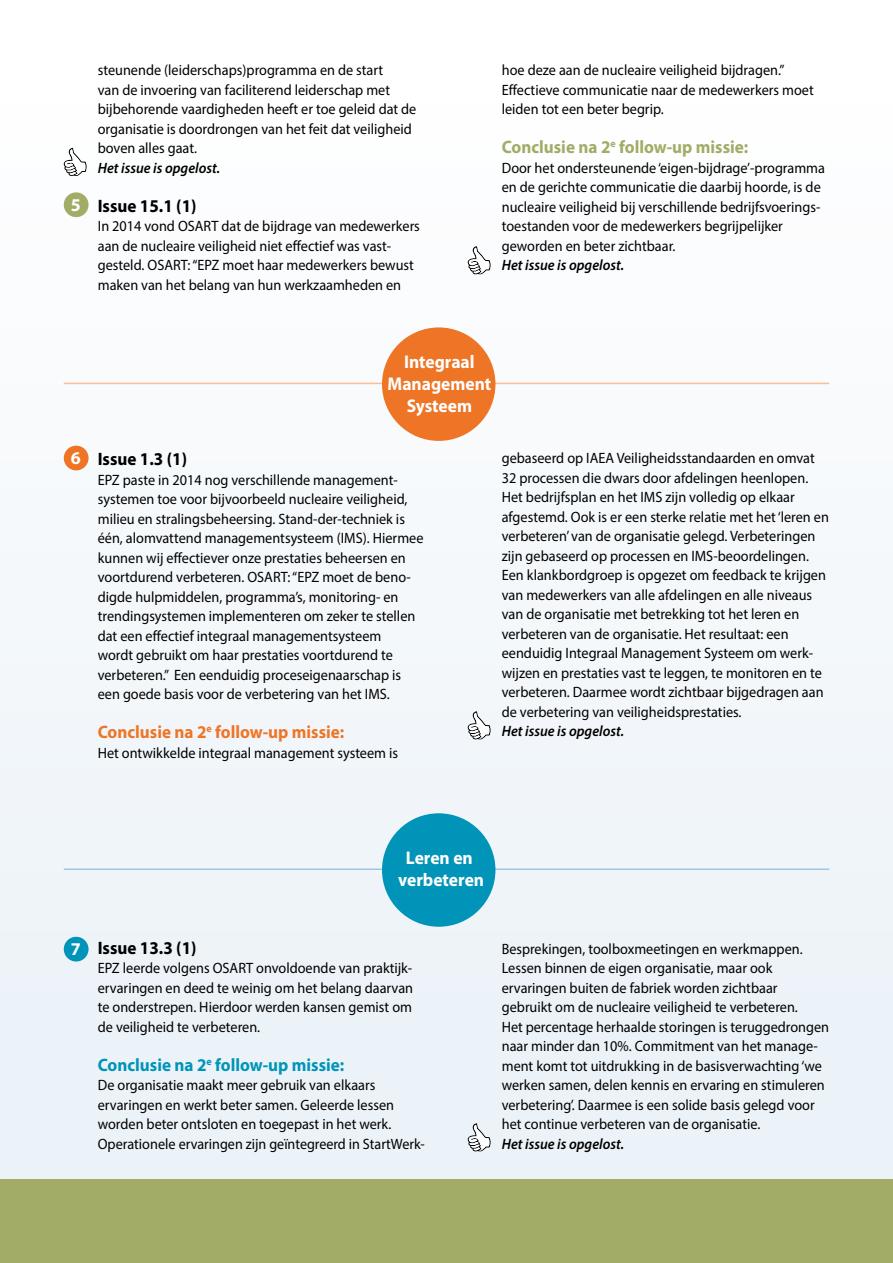
<style>
.page{position:relative;width:893px;height:1263px;background:#fff}
.page>*{position:absolute;margin:0;border:0;box-sizing:border-box;transform-origin:0 0}
.t1{font:700 18.45px/22px "Myriad Pro";color:#fff;text-align:center;scale:.95 1}
.t2{font:700 18px "Myriad Pro";color:#000;scale:.95 1}
.t3{font:700 18px "Myriad Pro";color:#ee7526;scale:.95 1}
.t4{font:700 18px "Myriad Pro";color:#0094b9;scale:.95 1}
.t5{font:700 18px "Myriad Pro";color:#a2ac66;scale:.95 1}
.t6{font:700 18px "Myriad Pro";color:#fff}
.t7{font:15px/19.5px "Myriad Pro";color:#000;scale:.95 1}
.t8{font:15px/19.5px "Myriad Pro";color:#000;scale:.94 1}
.t9{font:italic 600 15px "Myriad Pro";color:#000;scale:.95 1}
</style>
<div class="page">
<div style="left:0;top:56px;width:893px;height:1207px;background:#f4f8fb"></div>
<div style="left:0;top:1179px;width:893px;height:84px;background:#a2ac66"></div>
<hr style="left:64px;top:383px;width:765px;height:1px;background:#f9be92">
<div style="left:382px;top:327px;width:113px;height:114px;background:#ee7526;border-radius:50%"></div>
<div style="left:64px;top:446px;width:25px;height:24px;background:#ee7526;border-radius:50%"></div>
<hr style="left:64px;top:868px;width:765px;height:2px;background:#a3c7dc">
<div style="left:382px;top:813px;width:113px;height:114px;background:#0094b9;border-radius:50%"></div>
<div style="left:64px;top:937px;width:25px;height:24px;background:#0094b9;border-radius:50%"></div>
<svg style="left:468px;top:246px;width:23px;height:28px"></svg>
<svg style="left:468px;top:711px;width:23px;height:28px"></svg>
<svg style="left:468px;top:1123px;width:23px;height:28px"></svg>
<div style="left:64px;top:192px;width:25px;height:25px;background:#a2ac66;border-radius:50%"></div>
<svg style="left:64px;top:148px;width:23px;height:28px"></svg>
<p class="t6" style="left:71px;top:193px;width:11px">5</p>
<p class="t7" style="left:98px;top:60px;width:337px">steunende (leiderschaps)programma en de start<br>van de invoering van faciliterend leiderschap met bijbehorende vaardigheden heeft er toe geleid dat de organisatie is doordrongen van het feit dat veiligheid boven alles gaat.</p>
<p class="t9" style="left:98px;top:158px;width:130px">Het issue is opgelost.</p>
<p class="t2" style="left:98px;top:194px;width:105px">Issue 15.1 (1)</p>
<p class="t7" style="left:98px;top:216px;width:341px">In 2014 vond OSART dat de bijdrage van medewerkers aan de nucleaire veiligheid niet effectief was vast&shy;gesteld. OSART: “EPZ moet haar medewerkers bewust maken van het belang van hun werkzaamheden en</p>
<p class="t7" style="left:502px;top:60px;width:330px">hoe deze aan de nucleaire veiligheid bijdragen.”<br>Effectieve communicatie naar de medewerkers moet leiden tot een beter begrip.</p>
<p class="t5" style="left:502px;top:135px;width:261px">Conclusie na 2<sup>e</sup> follow-up missie:</p>
<p class="t7" style="left:502px;top:158px;width:342px">Door het ondersteunende ‘eigen-bijdrage’-programma en de gerichte communicatie die daarbij hoorde, is de nucleaire veiligheid bij verschillende bedrijfsvoerings&shy;toestanden voor de medewerkers begrijpelijker geworden en beter zichtbaar.</p>
<p class="t9" style="left:502px;top:255px;width:130px">Het issue is opgelost.</p>
<p class="t6" style="left:71px;top:447px;width:11px">6</p>
<p class="t1" style="left:388px;top:350px;width:111px">Integraal<br>Management<br>Systeem</p>
<p class="t2" style="left:98px;top:447px;width:95px">Issue 1.3 (1)</p>
<p class="t7" style="left:98px;top:470px;width:344px">EPZ paste in 2014 nog verschillende management&shy;systemen toe voor bijvoorbeeld nucleaire veiligheid, milieu en stralingsbeheersing. Stand-der-techniek is één, alomvattend managementsysteem (IMS). Hiermee kunnen wij effectiever onze prestaties beheersen en voortdurend verbeteren. OSART: “EPZ moet de beno&shy;digde hulpmiddelen, programma’s, monitoring- en trendingsystemen implementeren om zeker te stellen dat een effectief integraal managementsysteem<br>wordt gebruikt om haar prestaties voortdurend te verbeteren.” Een eenduidig proceseigenaarschap is een goede basis voor de verbetering van het IMS.</p>
<p class="t3" style="left:98px;top:720px;width:261px">Conclusie na 2<sup>e</sup> follow-up missie:</p>
<p class="t7" style="left:98px;top:743px;width:318px">Het ontwikkelde integraal management systeem is</p>
<p class="t7" style="left:502px;top:448px;width:346px">gebaseerd op IAEA Veiligheidsstandaarden en omvat 32 processen die dwars door afdelingen heenlopen.<br>Het bedrijfsplan en het IMS zijn volledig op elkaar afgestemd. Ook is er een sterke relatie met het ‘leren en verbeteren’ van de organisatie gelegd. Verbeteringen zijn gebaseerd op processen en IMS-beoordelingen.<br>Een klankbordgroep is opgezet om feedback te krijgen van medewerkers van alle afdelingen en alle niveaus van de organisatie met betrekking tot het leren en verbeteren van de organisatie. Het resultaat: een eenduidig Integraal Management Systeem om werk&shy;wijzen en prestaties vast te leggen, te monitoren en te verbeteren. Daarmee wordt zichtbaar bijgedragen aan de verbetering van veiligheidsprestaties.</p>
<p class="t9" style="left:502px;top:721px;width:130px">Het issue is opgelost.</p>
<p class="t1" style="left:398px;top:846px;width:92px">Leren en verbeteren</p>
<p class="t6" style="left:71px;top:938px;width:11px">7</p>
<p class="t2" style="left:98px;top:936px;width:105px">Issue 13.3 (1)</p>
<p class="t7" style="left:98px;top:958px;width:333px;text-align:justify">EPZ leerde volgens OSART onvoldoende van praktijk&shy;ervaringen en deed te weinig om het belang daarvan te onderstrepen. Hierdoor werden kansen gemist om de veiligheid te verbeteren.</p>
<p class="t4" style="left:98px;top:1053px;width:261px">Conclusie na 2<sup>e</sup> follow-up missie:</p>
<p class="t7" style="left:98px;top:1075px;width:346px">De organisatie maakt meer gebruik van elkaars ervaringen en werkt beter samen. Geleerde lessen worden beter ontsloten en toegepast in het werk.<br>Operationele ervaringen zijn geïntegreerd in StartWerk-</p>
<p class="t8" style="left:502px;top:938px;width:350px">Besprekingen, toolboxmeetingen en werkmappen.<br>Lessen binnen de eigen organisatie, maar ook ervaringen buiten de fabriek worden zichtbaar gebruikt om de nucleaire veiligheid te verbeteren.<br>Het percentage herhaalde storingen is teruggedrongen naar minder dan 10%. Commitment van het manage&shy;ment komt tot uitdrukking in de basisverwachting ‘we werken samen, delen kennis en ervaring en stimuleren verbetering’. Daarmee is een solide basis gelegd voor het continue verbeteren van de organisatie.</p>
<p class="t9" style="left:502px;top:1134px;width:130px">Het issue is opgelost.</p>
</div>
